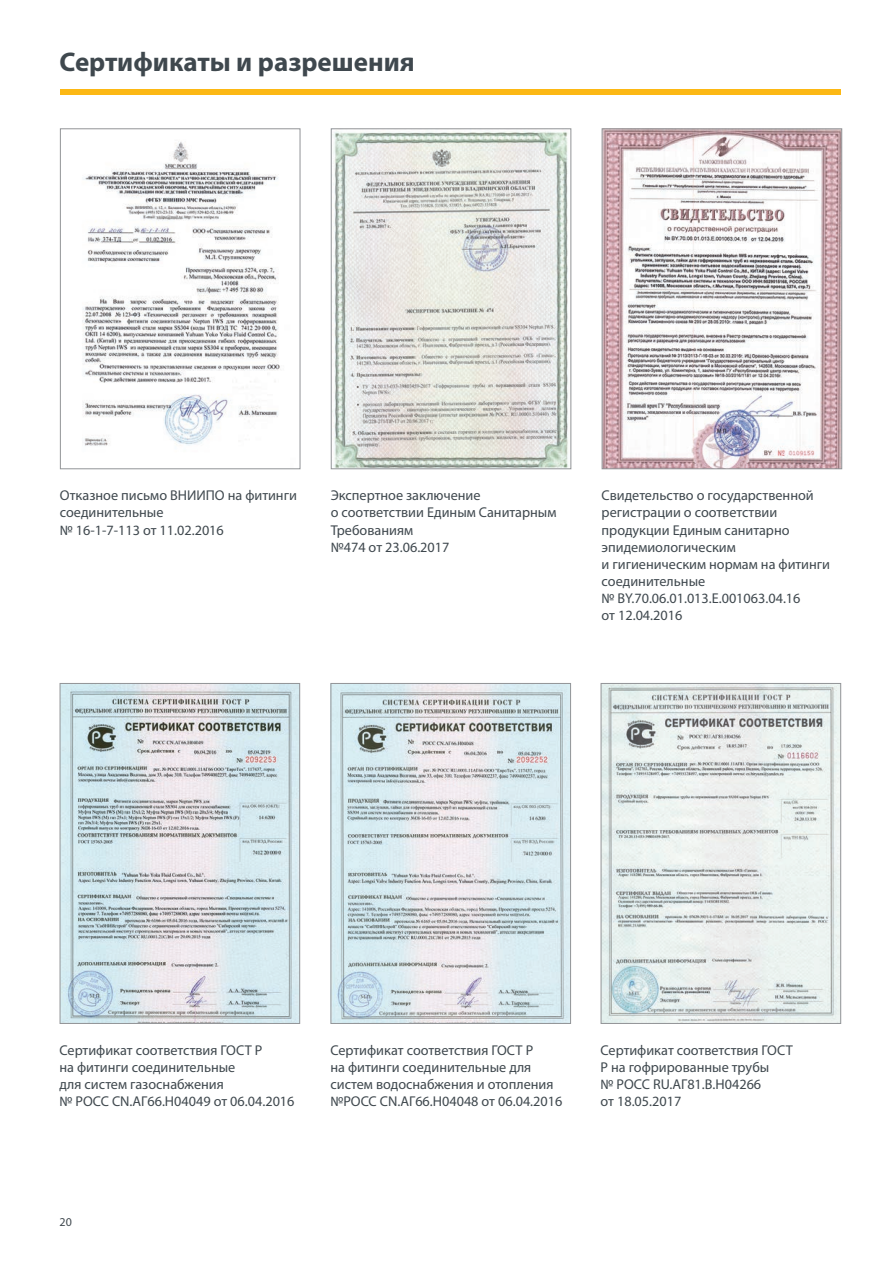
<style>
.page{position:relative;width:893px;height:1263px;background:#fff}
.page>*{position:absolute;margin:0;border:0;box-sizing:border-box;transform-origin:0 0}
.t1{font:700 27px "Myriad Pro";color:#3f484e}
.t2{font:14.25px/17.1px "Myriad Pro";color:#3f484e}
.t3{font:12px "Myriad Pro";color:#3f484e}
</style>
<div class="page">
<div style="left:60px;top:89px;width:781px;height:6px;background:#fcb814"></div>
<img style="left:82px;top:142px;width:198px;height:304px">
<div style="left:60px;top:128px;width:241px;height:341px;border:1px solid #939598"></div>
<img style="left:333px;top:130px;width:236px;height:337px">
<div style="left:331px;top:128px;width:240px;height:341px;border:1px solid #939598"></div>
<img style="left:604px;top:130px;width:236px;height:337px">
<div style="left:602px;top:128px;width:240px;height:341px;border:1px solid #939598"></div>
<img style="left:62px;top:685px;width:236px;height:337px">
<div style="left:60px;top:683px;width:240px;height:341px;border:1px solid #939598"></div>
<img style="left:332px;top:685px;width:237px;height:337px">
<div style="left:330px;top:683px;width:241px;height:341px;border:1px solid #939598"></div>
<img style="left:602px;top:685px;width:237px;height:337px">
<div style="left:600px;top:683px;width:241px;height:341px;border:1px solid #939598"></div>
<h1 class="t1" style="left:60px;top:45px;width:357px">Сертификаты и разрешения</h1>
<p class="t2" style="left:60px;top:487px;width:239px">Отказное письмо ВНИИПО на фитинги соединительные<br>№ 16-1-7-113 от 11.02.2016</p>
<p class="t2" style="left:331px;top:487px;width:227px">Экспертное заключение<br>о соответствии Единым Санитарным<br>Требованиям<br>№474 от 23.06.2017</p>
<p class="t2" style="left:602px;top:487px;width:230px">Свидетельство о государственной регистрации о соответствии продукции Единым санитарно эпидемиологическим<br>и гигиеническим нормам на фитинги соединительные<br>№ BY.70.06.01.013.E.001063.04.16<br>от 12.04.2016</p>
<p class="t2" style="left:60px;top:1041px;width:237px">Сертификат соответствия ГОСТ Р<br>на фитинги соединительные<br>для систем газоснабжения<br>№ РОСС CN.АГ66.Н04049 от 06.04.2016</p>
<p class="t2" style="left:330px;top:1041px;width:233px">Сертификат соответствия ГОСТ Р<br>на фитинги соединительные для систем водоснабжения и отопления №РОСС CN.АГ66.Н04048 от 06.04.2016</p>
<p class="t2" style="left:600px;top:1041px;width:194px">Сертификат соответствия ГОСТ<br>Р на гофрированные трубы<br>№ РОСС RU.АГ81.В.Н04266<br>от 18.05.2017</p>
<p class="t3" style="left:60px;top:1215px;width:14px">20</p>
</div>
